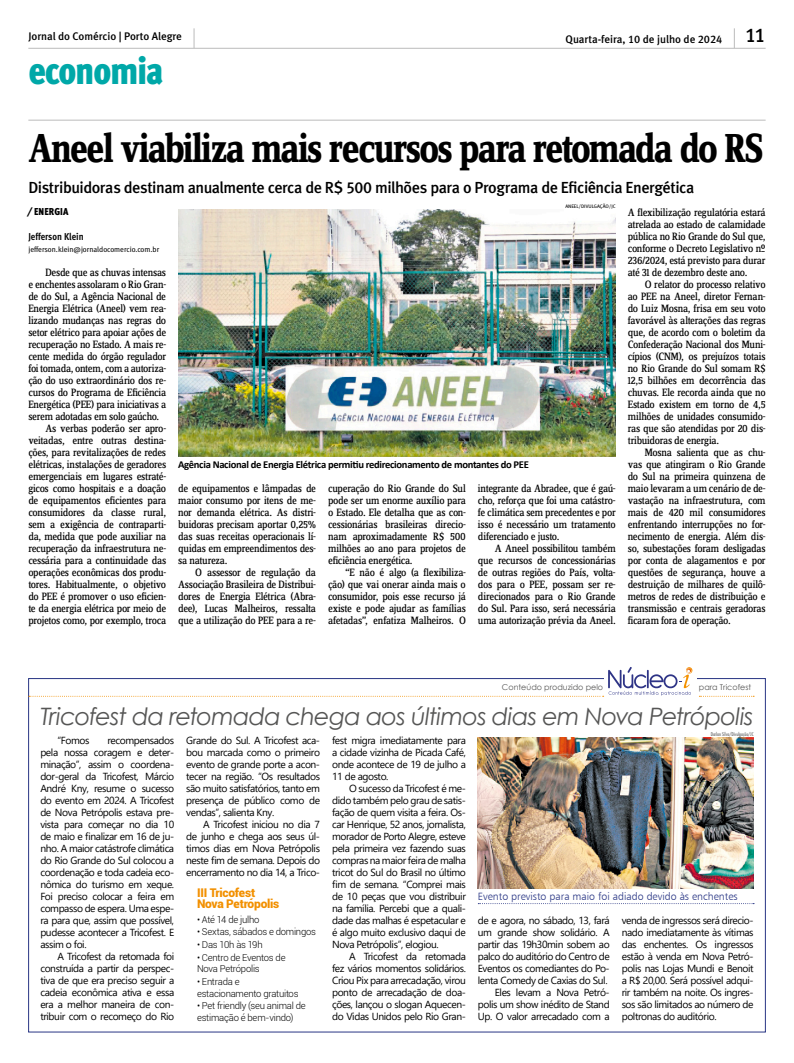
<style>
.page{position:relative;width:794px;height:1063px;background:#fff}
.page>*{position:absolute;margin:0;border:0;box-sizing:border-box;transform-origin:0 0}
.Abre{font:700 42px "Zine Serif Dis";letter-spacing:-.04em;color:#000;scale:.9 1}
.t1{font:38px "Meta Cond Black LF";letter-spacing:-.035em;color:#00a8a8}
.Abre_branded{font:italic 24px "Century Gothic";letter-spacing:-.035em;color:#565655}
.t2{font:19.9px "Meta Medium LF";color:#000}
.Linha_de_apoio{font:16px "Meta Medium LF";letter-spacing:-.03em;color:#000}
.SUBTIT_BOX{font:900 12px/11px "Roboto";letter-spacing:-.02em;color:#f29000}
.TEXTO{font:11px/12px "Zine Serif Dis";letter-spacing:-.03em;color:#000;text-align:justify}
.Cabeçalho{font:11px "Meta Medium LF";color:#000}
.Legenda{font:700 10.6px "Calibri";letter-spacing:-.03em;color:#000}
.Legenda_branded{font:10.6px "Humanist 777 BT Light B";color:#293684}
.TEXTO_branded{font:10.2px/12px "Segoe UI";letter-spacing:-.04em;color:#000;text-align:justify}
.Assinatura{font:10px "Meta Cond Bold LF";color:#000}
.t3{font:10px "Meta Cond Black LF";letter-spacing:.01em;color:#000}
.TEXTO-2{font:300 9.5px/11.4px "Roboto";letter-spacing:-.025em;color:#000}
.t4{font:8px "Century Gothic";color:#565655}
.E-mail{font:7.7px "Meta Cond Book LF";color:#000;scale:1.11 1}
.Crédito_branded{font:5px "Fujiyama Plain";color:#6e6e6e}
.Crédito{font:5px "Meta Book Caps";color:#000}
</style>
<div class="page">
<hr style="left:28px;top:48px;width:737px;height:1px;background:#bbb">
<svg style="left:734px;top:28px;width:1px;height:20px"></svg>
<svg style="left:194px;top:28px;width:1px;height:20px"></svg>
<hr style="left:28px;top:120px;width:737px;height:1px;background:#bbb">
<svg style="left:29px;top:667px;width:662px;height:30px"></svg>
<svg style="left:699px;top:696px;width:55px;height:1px"></svg>
<img style="left:478px;top:737px;width:275px;height:151px">
<svg style="left:478px;top:903px;width:276px;height:1px"></svg>
<img style="left:178px;top:209px;width:438px;height:247px">
<p class="Cabeçalho" style="left:28px;top:30px;width:155px">Jornal do Comércio | Porto Alegre</p>
<p class="t2" style="left:745px;top:24px;width:22px">11</p>
<h2 class="t1" style="left:28px;top:48px;width:137px">economia</h2>
<p class="Cabeçalho" style="left:565px;top:32px;width:158px">Quarta-feira, 10 de julho de 2024</p>
<p class="Abre" style="left:28px;top:126px;width:818px">Aneel viabiliza mais recursos para retomada do RS</p>
<p class="Linha_de_apoio" style="left:28px;top:178px;width:667px">Distribuidoras destinam anualmente cerca de R$ 500 milhões para o Programa de Eficiência Energética</p>
<p class="t3" style="left:28px;top:206px;width:42px">⁄ ENERGIA</p>
<p class="Assinatura" style="left:28px;top:231px;width:57px">Jefferson Klein</p>
<p class="E-mail" style="left:28px;top:245px;width:119px">jefferson.klein@jornaldocomercio.com.br</p>
<p class="TEXTO" style="left:28px;top:267px;width:139px;text-indent:17px">Desde que as chuvas intensas e enchentes assolaram o Rio Gran&shy;de do Sul, a Agência Nacional de Energia Elétrica (Aneel) vem rea&shy;lizando mudanças nas regras do setor elétrico para apoiar ações de recuperação no Estado. A mais re&shy;cente medida do órgão regulador foi tomada, ontem, com a autoriza&shy;ção do uso extraordinário dos re&shy;cursos do Programa de Eficiência Energética (PEE) para iniciativas a serem adotadas em solo gaúcho.</p>
<p class="TEXTO" style="left:28px;top:423px;width:139px;text-indent:17px">As verbas poderão ser apro&shy;veitadas, entre outras destina&shy;ções, para revitalizações de redes elétricas, instalações de geradores emergenciais em lugares estraté&shy;gicos como hospitais e a doação de equipamentos eficientes para consumidores da classe rural, sem a exigência de contraparti&shy;da, medida que pode auxiliar na recuperação da infraestrutura ne&shy;cessária para a continuidade das operações econômicas dos produ&shy;tores. Habitualmente, o objetivo do PEE é promover o uso eficien&shy;te da energia elétrica por meio de projetos como, por exemplo, troca</p>
<p class="Crédito" style="left:565px;top:204px;width:52px">ANEEL/DIVULGAÇÃO/JC</p>
<p class="Legenda" style="left:178px;top:457px;width:352px">Agência Nacional de Energia Elétrica permitiu redirecionamento de montantes do PEE</p>
<p class="TEXTO" style="left:178px;top:483px;width:139px">de equipamentos e lâmpadas de maior consumo por itens de me&shy;nor demanda elétrica. As distri&shy;buidoras precisam aportar 0,25% das suas receitas operacionais lí&shy;quidas em empreendimentos des&shy;sa natureza.</p>
<p class="TEXTO" style="left:178px;top:567px;width:139px;text-indent:17px">O assessor de regulação da Associação Brasileira de Distribui&shy;dores de Energia Elétrica (Abra&shy;dee), Lucas Malheiros, ressalta que a utilização do PEE para a re-</p>
<p class="TEXTO" style="left:328px;top:483px;width:139px">cuperação do Rio Grande do Sul pode ser um enorme auxílio para o Estado. Ele detalha que as con&shy;cessionárias brasileiras direcio&shy;nam aproximadamente R$ 500 milhões ao ano para projetos de eficiência energética.</p>
<p class="TEXTO" style="left:328px;top:567px;width:139px;text-indent:17px">“E não é algo (a flexibiliza&shy;ção) que vai onerar ainda mais o consumidor, pois esse recurso já existe e pode ajudar as famílias afetadas”, enfatiza Malheiros. O</p>
<p class="TEXTO" style="left:478px;top:483px;width:139px">integrante da Abradee, que é gaú&shy;cho, reforça que foi uma catástro&shy;fe climática sem precedentes e por isso é necessário um tratamento diferenciado e justo.</p>
<p class="TEXTO" style="left:478px;top:543px;width:139px;text-indent:17px">A Aneel possibilitou também que recursos de concessionárias de outras regiões do País, volta&shy;dos para o PEE, possam ser re&shy;direcionados para o Rio Grande do Sul. Para isso, será necessária uma autorização prévia da Aneel.</p>
<p class="TEXTO" style="left:628px;top:207px;width:139px">A flexibilização regulatória estará atrelada ao estado de calamidade pública no Rio Grande do Sul que, conforme o Decreto Legislativo nº 236/2024, está previsto para durar até 31 de dezembro deste ano.</p>
<p class="TEXTO" style="left:628px;top:279px;width:139px;text-indent:17px">O relator do processo relativo ao PEE na Aneel, diretor Fernan&shy;do Luiz Mosna, frisa em seu voto favorável às alterações das regras que, de acordo com o boletim da Confederação Nacional dos Muni&shy;cípios (CNM), os prejuízos totais no Rio Grande do Sul somam R$ 12,5 bilhões em decorrência das chuvas. Ele recorda ainda que no Estado existem em torno de 4,5 milhões de unidades consumido&shy;ras que são atendidas por 20 dis&shy;tribuidoras de energia.</p>
<p class="TEXTO" style="left:628px;top:447px;width:139px;text-indent:17px">Mosna salienta que as chu&shy;vas que atingiram o Rio Grande do Sul na primeira quinzena de maio levaram a um cenário de de&shy;vastação na infraestrutura, com mais de 420 mil consumidores enfrentando interrupções no for&shy;necimento de energia. Além dis&shy;so, subestações foram desligadas por conta de alagamentos e por questões de segurança, houve a destruição de milhares de quilô&shy;metros de redes de distribuição e transmissão e centrais geradoras ficaram fora de operação.</p>
<p class="t4" style="left:502px;top:682px;width:103px">Conteúdo produzido pelo</p>
<p class="t4" style="left:699px;top:682px;width:54px">para Tricofest</p>
<p class="Abre_branded" style="left:40px;top:700px;width:715px">Tricofest da retomada chega aos últimos dias em Nova Petrópolis</p>
<p class="TEXTO_branded" style="left:57px;top:734px;width:34px">“Fomos</p>
<p class="Crédito_branded" style="left:710px;top:731px;width:44px">Darlan Silva/Divulgação/JC</p>
<p class="TEXTO_branded" style="left:186px;top:734px;width:135px">Grande do Sul. A Tricofest aca&shy;bou marcada como o primeiro evento de grande porte a acon&shy;tecer na região. “Os resultados são muito satisfatórios, tanto em presença de público como de vendas”, salienta Kny.</p>
<p class="TEXTO_branded" style="left:186px;top:818px;width:135px;text-indent:17px">A Tricofest iniciou no dia 7 de junho e chega aos seus úl&shy;timos dias em Nova Petrópolis neste fim de semana. Depois do encerramento no dia 14, a Trico-</p>
<p class="TEXTO_branded" style="left:332px;top:734px;width:135px">fest migra imediatamente para a cidade vizinha de Picada Café, onde acontece de 19 de julho a 11 de agosto.</p>
<p class="TEXTO_branded" style="left:332px;top:782px;width:135px;text-indent:17px">O sucesso da Tricofest é me&shy;dido também pelo grau de satis&shy;fação de quem visita a feira. Os&shy;car Henrique, 52 anos, jornalista, morador de Porto Alegre, esteve pela primeira vez fazendo suas compras na maior feira de malha tricot do Sul do Brasil no último fim de semana. “Comprei mais de 10 peças que vou distribuir na família. Percebi que a quali&shy;dade das malhas é espetacular e é algo muito exclusivo daqui de Nova Petrópolis”, elogiou.</p>
<p class="TEXTO_branded" style="left:332px;top:950px;width:135px;text-indent:17px">A Tricofest da retomada fez vários momentos solidários.<br>Criou Pix para arrecadação, virou ponto de arrecadação de doa&shy;ções, lançou o slogan Aquecen&shy;do Vidas Unidos pelo Rio Gran-</p>
<p class="TEXTO_branded" style="left:40px;top:734px;width:135px;text-indent:67px">recompensados pela nossa coragem e deter&shy;minação”, assim o coordena&shy;dor-geral da Tricofest, Márcio André Kny, resume o sucesso do evento em 2024. A Tricofest de Nova Petrópolis estava pre&shy;vista para começar no dia 10 de maio e finalizar em 16 de ju&shy;nho. A maior catástrofe climática do Rio Grande do Sul colocou a coordenação e toda cadeia eco&shy;nômica do turismo em xeque.<br>Foi preciso colocar a feira em compasso de espera. Uma espe&shy;ra para que, assim que possível, pudesse acontecer a Tricofest. E assim o foi.</p>
<p class="TEXTO_branded" style="left:40px;top:950px;width:135px;text-indent:17px">A Tricofest da retomada foi construída a partir da perspec&shy;tiva de que era preciso seguir a cadeia econômica ativa e essa era a melhor maneira de con&shy;tribuir com o recomeço do Rio</p>
<p class="SUBTIT_BOX" style="left:197px;top:887px;width:84px">III Tricofest<br>Nova Petrópolis</p>
<p class="TEXTO-2" style="left:197px;top:913px;width:64px">• Até 14 de julho</p>
<p class="TEXTO-2" style="left:197px;top:926px;width:120px">• Sextas, sábados e domingos</p>
<p class="TEXTO-2" style="left:197px;top:939px;width:67px">• Das 10h às 19h</p>
<p class="TEXTO-2" style="left:197px;top:952px;width:90px">• Centro de Eventos de<br>Nova Petrópolis</p>
<p class="TEXTO-2" style="left:197px;top:976px;width:103px">• Entrada e estacionamento gratuitos</p>
<p class="TEXTO-2" style="left:197px;top:1000px;width:110px">• Pet friendly (seu animal de estimação é bem-vindo)</p>
<p class="Legenda_branded" style="left:478px;top:890px;width:261px">Evento previsto para maio foi adiado devido às enchentes</p>
<p class="TEXTO_branded" style="left:478px;top:914px;width:133px">de e agora, no sábado, 13, fará um grande show solidário. A partir das 19h30min sobem ao palco do auditório do Centro de Eventos os comediantes do Po&shy;lenta Comedy de Caxias do Sul.</p>
<p class="TEXTO_branded" style="left:478px;top:986px;width:133px;text-indent:17px">Eles levam a Nova Petró&shy;polis um show inédito de Stand Up. O valor arrecadado com a</p>
<p class="TEXTO_branded" style="left:621px;top:914px;width:133px">venda de ingressos será direcio&shy;nado imediatamente às vítimas das enchentes. Os ingressos estão à venda em Nova Petró&shy;polis nas Lojas Mundi e Benoit a R$ 20,00. Será possível adqui&shy;rir também na noite. Os ingres&shy;sos são limitados ao número de poltronas do auditório.</p>
</div>
